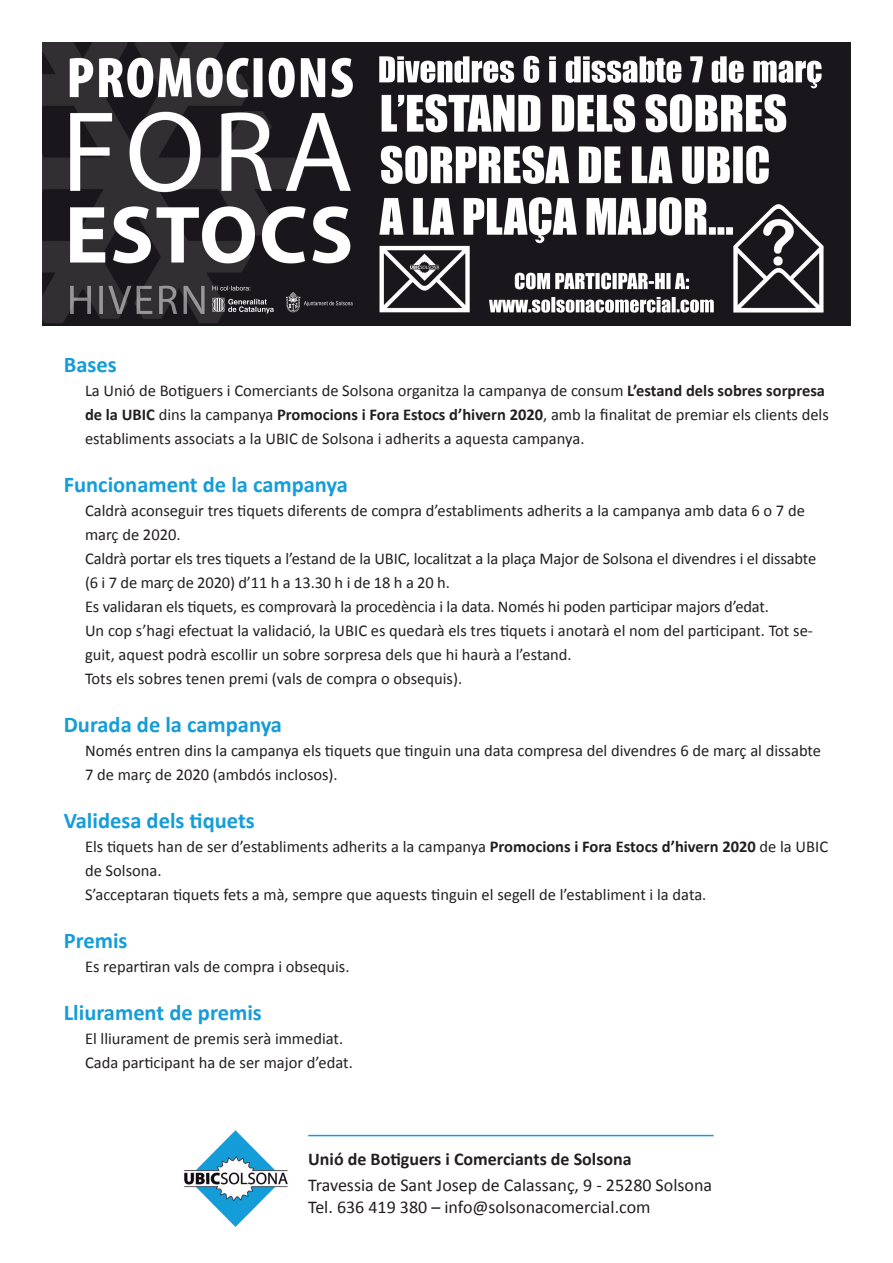
<style>
.page{position:relative;width:893px;height:1263px;background:#fff}
.page>*{position:absolute;margin:0;border:0;box-sizing:border-box;transform-origin:0 0}
.t1{font:700 22.5px "Calibri";color:#159dd8}
.t2{font:700 22.5px "Calibri";color:#149dd9}
.t3{font:700 22.5px "Calibri";color:#169cd8}
.t4{font:18px/21.6px "Calibri";color:#231f20}
.t5{font:700 18px "Calibri";color:#231f20}
.t6{font:16.5px/24px "Calibri";color:#231f20}
.s1{font-weight:700}
</style>
<div class="page">
<img style="left:43px;top:42px;width:807px;height:283px">
<img style="left:184px;top:1130px;width:104px;height:97px">
<hr style="left:308px;top:1135px;width:406px;height:1px;background:#149dd9">
<h1 class="t2" style="left:64px;top:357px;width:55px">Bases</h1>
<p class="t6" style="left:85px;top:379px;width:745px">La Unió de Botiguers i Comerciants de Solsona organitza la campanya de consum <span class="s1">L’estand dels sobres sorpresa de la UBIC</span> dins la campanya <span class="s1">Promocions i Fora Estocs d’hivern 2020</span>, amb la finalitat de premiar els clients dels establiments associats a la UBIC de Solsona i adherits a aquesta campanya.</p>
<h1 class="t1" style="left:64px;top:477px;width:286px">Funcionament de la campanya</h1>
<p class="t6" style="left:85px;top:499px;width:733px">Caldrà aconseguir tres tiquets diferents de compra d’establiments adherits a la campanya amb data 6 o 7 de març de 2020.<br>Caldrà portar els tres tiquets a l’estand de la UBIC, localitzat a la plaça Major de Solsona el divendres i el dissabte (6 i 7 de març de 2020) d’11 h a 13.30 h i de 18 h a 20 h.<br>Es validaran els tiquets, es comprovarà la procedència i la data. Només hi poden participar majors d’edat.<br>Un cop s’hagi efectuat la validació, la UBIC es quedarà els tres tiquets i anotarà el nom del participant. Tot se&shy;guit, aquest podrà escollir un sobre sorpresa dels que hi haurà a l’estand.<br>Tots els sobres tenen premi (vals de compra o obsequis).</p>
<h1 class="t1" style="left:64px;top:717px;width:220px">Durada de la campanya</h1>
<p class="t6" style="left:85px;top:739px;width:738px">Només entren dins la campanya els tiquets que tinguin una data compresa del divendres 6 de març al dissabte<br>7 de març de 2020 (ambdós inclosos).</p>
<h1 class="t2" style="left:64px;top:806px;width:193px">Validesa dels tiquets</h1>
<p class="t6" style="left:85px;top:835px;width:745px">Els tiquets han de ser d’establiments adherits a la campanya <span class="s1">Promocions i Fora Estocs d’hivern 2020</span> de la UBIC de Solsona.<br>S’acceptaran tiquets fets a mà, sempre que aquests tinguin el segell de l’establiment i la data.</p>
<h1 class="t1" style="left:64px;top:933px;width:65px">Premis</h1>
<p class="t6" style="left:85px;top:955px;width:266px">Es repartiran vals de compra i obsequis.</p>
<h1 class="t3" style="left:64px;top:1005px;width:200px">Lliurament de premis</h1>
<p class="t6" style="left:85px;top:1027px;width:269px">El lliurament de premis serà immediat.<br>Cada participant ha de ser major d’edat.</p>
<p class="t5" style="left:308px;top:1148px;width:325px">Unió de Botiguers i Comerciants de Solsona</p>
<p class="t4" style="left:308px;top:1174px;width:405px">Travessia de Sant Josep de Calassanç, 9 - 25280 Solsona<br>Tel. 636 419 380 – info@solsonacomercial.com</p>
</div>
